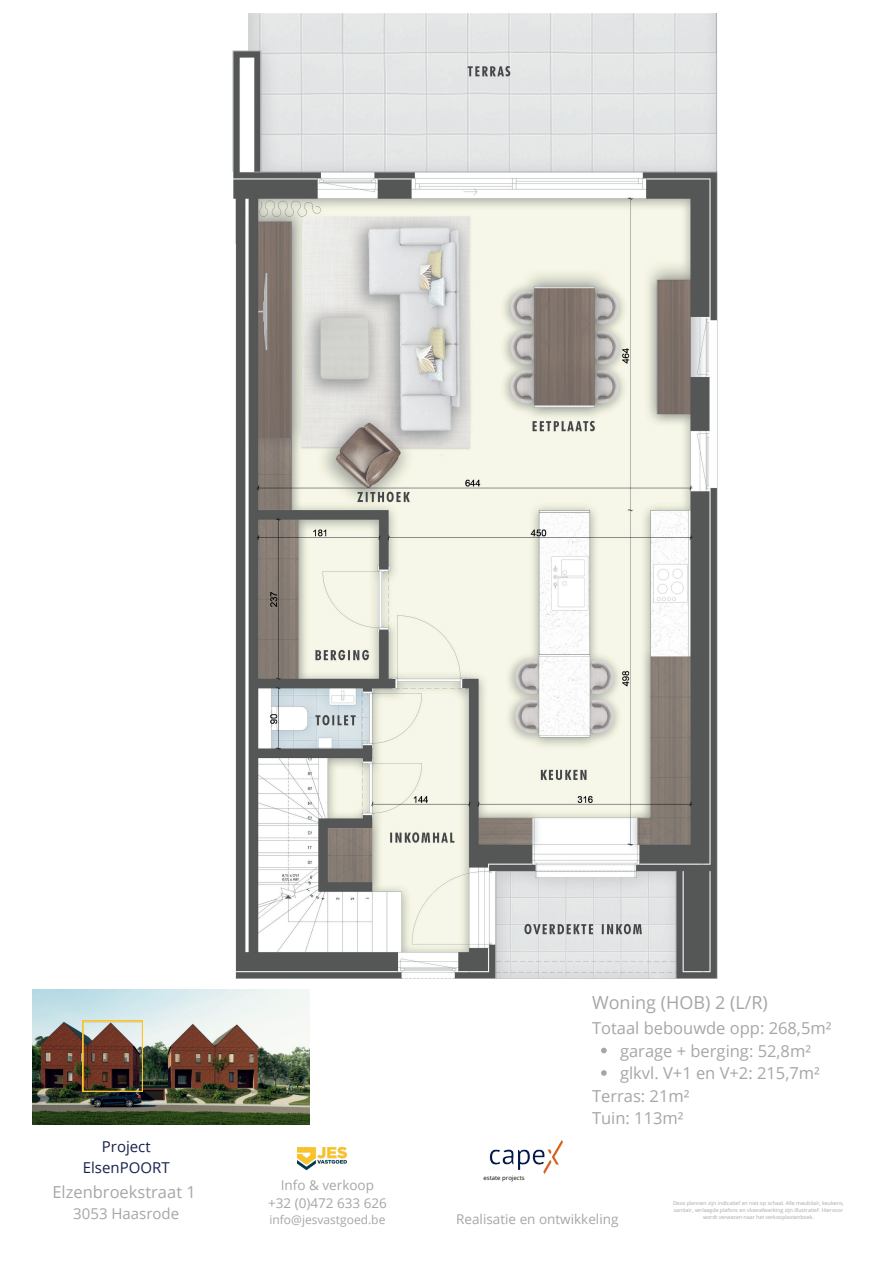
<style>
.page{position:relative;width:893px;height:1264px;background:#fff}
.page>*{position:absolute;margin:0;border:0;box-sizing:border-box;transform-origin:0 0}
.t1{font:18px "font 000000002 b 7 bb 472";color:#a8a6a5}
.t2{font:16.5px "font 000000002 b 7 bb 472";color:#a8a6a5}
.t3{font:15px/20.2px "font 000000002 b 7 bb 472";color:#17214e;text-align:center}
.t4{font:15px "font 000000002 b 7 bb 472";color:#a8a6a5}
.t5{font:13.5px/18px "font 000000002 b 7 bb 472";color:#a8a6a5;text-align:center}
.t6{font:12px "font 000000002 b 7 bb 472";color:#a8a6a5}
.t7{font:6px "font 000000002 b 7 bb 472";color:#080704}
.t8{font:5.25px/7.1px "font 000000002 b 7 bb 472";color:#a8a6a5;text-align:center}
</style>
<div class="page">
<img style="left:32px;top:989px;width:277px;height:135px">
<img style="left:489px;top:1140px;width:74px;height:34px">
<img style="left:298px;top:1146px;width:48px;height:25px">
<img style="left:232px;top:14px;width:486px;height:964px">
<svg style="left:83px;top:1020px;width:60px;height:71px;background:#7a5d4c"></svg>
<svg style="left:601px;top:1047px;width:5px;height:6px"></svg>
<svg style="left:601px;top:1070px;width:5px;height:5px"></svg>
<h1 class="t1" style="left:592px;top:989px;width:177px">Woning (HOB) 2 (L/R)</h1>
<h2 class="t2" style="left:592px;top:1016px;width:241px">Totaal bebouwde opp: 268,5m²</h2>
<h2 class="t2" style="left:620px;top:1039px;width:192px">garage + berging: 52,8m²</h2>
<h2 class="t2" style="left:620px;top:1061px;width:201px">glkvl. V+1 en V+2: 215,7m²</h2>
<h2 class="t2" style="left:592px;top:1084px;width:99px">Terras: 21m²</h2>
<h2 class="t2" style="left:592px;top:1106px;width:93px">Tuin: 113m²</h2>
<h3 class="t3" style="left:83px;top:1136px;width:88px">Project<br>ElsenPOORT</h3>
<h2 class="t2" style="left:52px;top:1180px;width:145px">Elzenbroekstraat 1</h2>
<h3 class="t4" style="left:73px;top:1203px;width:107px">3053 Haasrode</h3>
<p class="t8" style="left:673px;top:1199px;width:172px">Deze plannen zijn indicatief en niet op schaal. Alle meubilair, keukens, sanitair, verlaagde plafons en vloerafwerking zijn illustratief. Hiervoor wordt verwezen naar het verkooplastenboek.</p>
<p class="t7" style="left:483px;top:1173px;width:43px">estate projects</p>
<h3 class="t5" style="left:268px;top:1175px;width:120px">Info &amp; verkoop +32 (0)472 633 626</h3>
<h3 class="t6" style="left:269px;top:1211px;width:117px">info@jesvastgoed.be</h3>
<h3 class="t5" style="left:456px;top:1209px;width:164px">Realisatie en ontwikkeling</h3>
</div>
